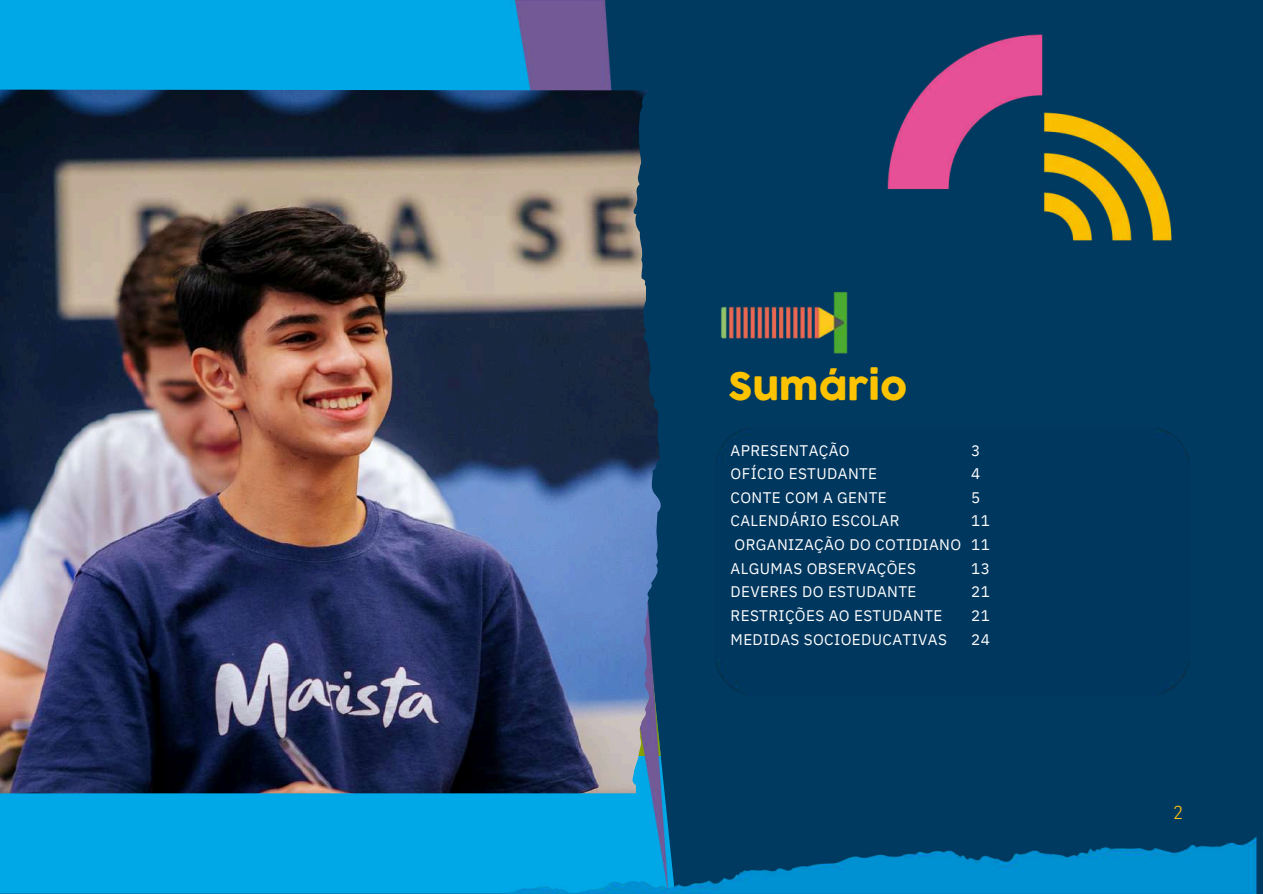
<style>
.page{position:relative;width:1263px;height:894px;background:#fff}
.page>*{position:absolute;margin:0;border:0;box-sizing:border-box;transform-origin:0 0}
.t1{font:36.9px "Cocogoose";color:#fdc300}
.t2{font:300 18px "Adelle Sans";color:#ffc20d}
.t3{font:15.3px/23.7px "IBM Plex Sans";letter-spacing:.025em;color:#fff}
</style>
<div class="page">
<div style="left:0;top:0;width:291px;height:893px;background:#00a8e7"></div>
<img style="left:291px;top:0;width:972px;height:893px">
<img style="left:0;top:89px;width:660px;height:704px">
<div style="left:711px;top:541px;width:475px;height:174px;background:#003a60"></div>
<div style="left:716px;top:427px;width:473px;height:268px;background:#00375f"></div>
<h1 class="t1" style="left:728px;top:362px;width:181px">SUMÁRIO</h1>
<p class="t3" style="left:731px;top:438px;width:232px">APRESENTAÇÃO<br>OFÍCIO ESTUDANTE<br>CONTE COM A GENTE<br>CALENDÁRIO ESCOLAR<br>ORGANIZAÇÃO DO COTIDIANO<br>ALGUMAS OBSERVAÇÕES<br>DEVERES DO ESTUDANTE<br>RESTRIÇÕES AO ESTUDANTE<br>MEDIDAS SOCIOEDUCATIVAS</p>
<p class="t3" style="left:971px;top:438px;width:20px">3<br>4<br>5<br>11<br>11<br>13<br>21<br>21<br>24</p>
<p class="t2" style="left:1174px;top:805px;width:11px">2</p>
</div>
